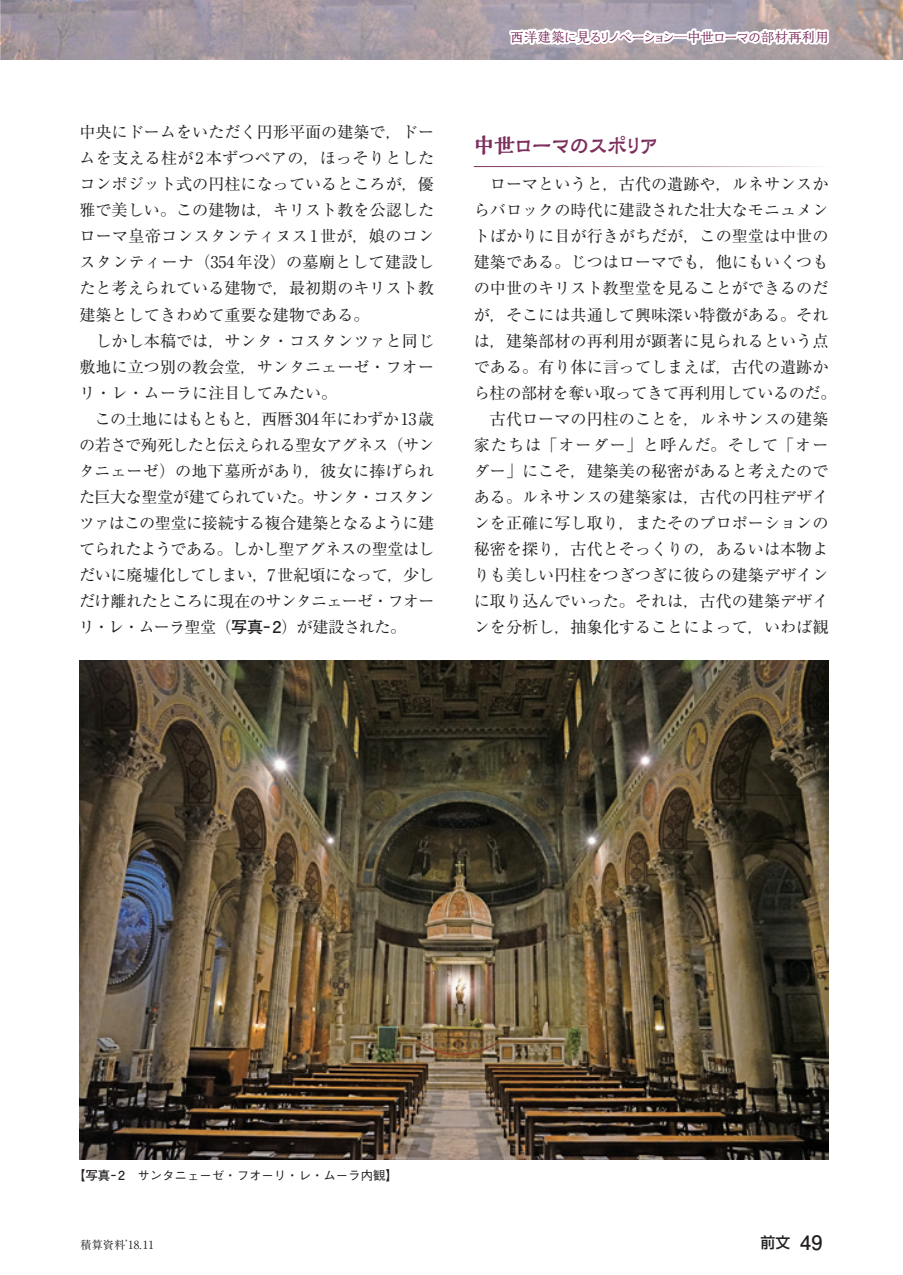
<style>
.page{position:relative;width:903px;height:1275px;background:#fff}
.page>*{position:absolute;margin:0;border:0;box-sizing:border-box;transform-origin:0 0}
._03-小見出し{font:800 21px "Kaimin Tu Std";letter-spacing:-.115em;color:#7c2e5d}
._01-本文{font:16.1px/26.1px "Ryumin Pro";color:#231f20;text-align:justify}
.t1{font:500 14.88px "Shin Go Pro";color:#231f20}
.M-柱{font:500 13.65px "Kaimin Tu Std";letter-spacing:-.09em;color:#7c2e5d}
._07-キャプション{font:500 12.42px "Gothic BBB Pro";color:#231f20}
.t2{font:11.2px "Ryumin Pro";color:#231f20}
.s1{font-family:"Futo Go B101 Pro";font-weight:700}
.s2{font-family:"Futo Go B101 Pro";font-weight:700;font-size:19.78px}
</style>
<div class="page">
<img style="left:0;top:0;width:903px;height:60px">
<svg style="left:507px;top:0;width:170px;height:54px"></svg>
<svg style="left:684px;top:14px;width:147px;height:46px"></svg>
<img style="left:79px;top:660px;width:749px;height:500px">
<p class="_01-本文" style="left:79px;top:118px;width:356px">中央にドームをいただく円形平面の建築で，ドームを支える柱が 2本ずつペアの，ほっそりとしたコンポジット式の円柱になっているところが，優雅で美しい。この建物は，キリスト教を公認したローマ皇帝コンスタンティヌス 1世が，娘のコンスタンティーナ（354年没）の墓廟として建設したと考えられている建物で，最初期のキリスト教建築としてきわめて重要な建物である。</p>
<p class="_01-本文" style="left:79px;top:326px;width:356px;text-indent:16px">しかし本稿では，サンタ・コスタンツァと同じ敷地に立つ別の教会堂，サンタニェーゼ・フオーリ・レ・ムーラに注目してみたい。</p>
<p class="_01-本文" style="left:79px;top:405px;width:357px;text-indent:16px">この土地にはもともと，西暦 304年にわずか13歳の若さで殉死したと伝えられる聖女アグネス（サンタニェーゼ）の地下墓所があり，彼女に捧げられた巨大な聖堂が建てられていた。サンタ・コスタンツァはこの聖堂に接続する複合建築となるように建てられたようである。しかし聖アグネスの聖堂はしだいに廃墟化してしまい，7世紀頃になって，少しだけ離れたところに現在のサンタニェーゼ・フオーリ・レ・ムーラ聖堂（<span class="s1">写真－ 2</span>）が建設された。</p>
<p class="M-柱" style="left:510px;top:27px;width:320px">西洋建築に見るリノベーション─中世ローマの部材再利用</p>
<p class="_03-小見出し" style="left:473px;top:130px;width:188px">中世ローマのスポリア</p>
<p class="_01-本文" style="left:474px;top:170px;width:364px;text-align:center">ローマというと，古代の遺跡や，ルネサンスか<br>らバロックの時代に建設された壮大なモニュメントばかりに目が行きがちだが，この聖堂は中世の建築である。じつはローマでも，他にもいくつもの中世のキリスト教聖堂を見ることができるのだが，そこには共通して興味深い特徴がある。それは，建築部材の再利用が顕著に見られるという点である。有り体に言ってしまえば，古代の遺跡から柱の部材を奪い取ってきて再利用しているのだ。</p>
<p class="_01-本文" style="left:474px;top:405px;width:356px;text-indent:16px">古代ローマの円柱のことを，ルネサンスの建築家たちは「オーダー」と呼んだ。そして「オーダー」にこそ，建築美の秘密があると考えたのである。ルネサンスの建築家は，古代の円柱デザインを正確に写し取り，またそのプロポーションの秘密を探り，古代とそっくりの，あるいは本物よりも美しい円柱をつぎつぎに彼らの建築デザインに取り込んでいった。それは，古代の建築デザインを分析し，抽象化することによって，いわば観</p>
<p class="_07-キャプション" style="left:73px;top:1166px;width:326px"><span class="s1">【写真－ 2</span>　サンタニェーゼ・フオーリ・レ・ムーラ内観】</p>
<p class="t2" style="left:81px;top:1236px;width:75px">積算資料’18. 11</p>
<p class="t1" style="left:760px;top:1230px;width:63px">前文 <span class="s2">49</span></p>
</div>
